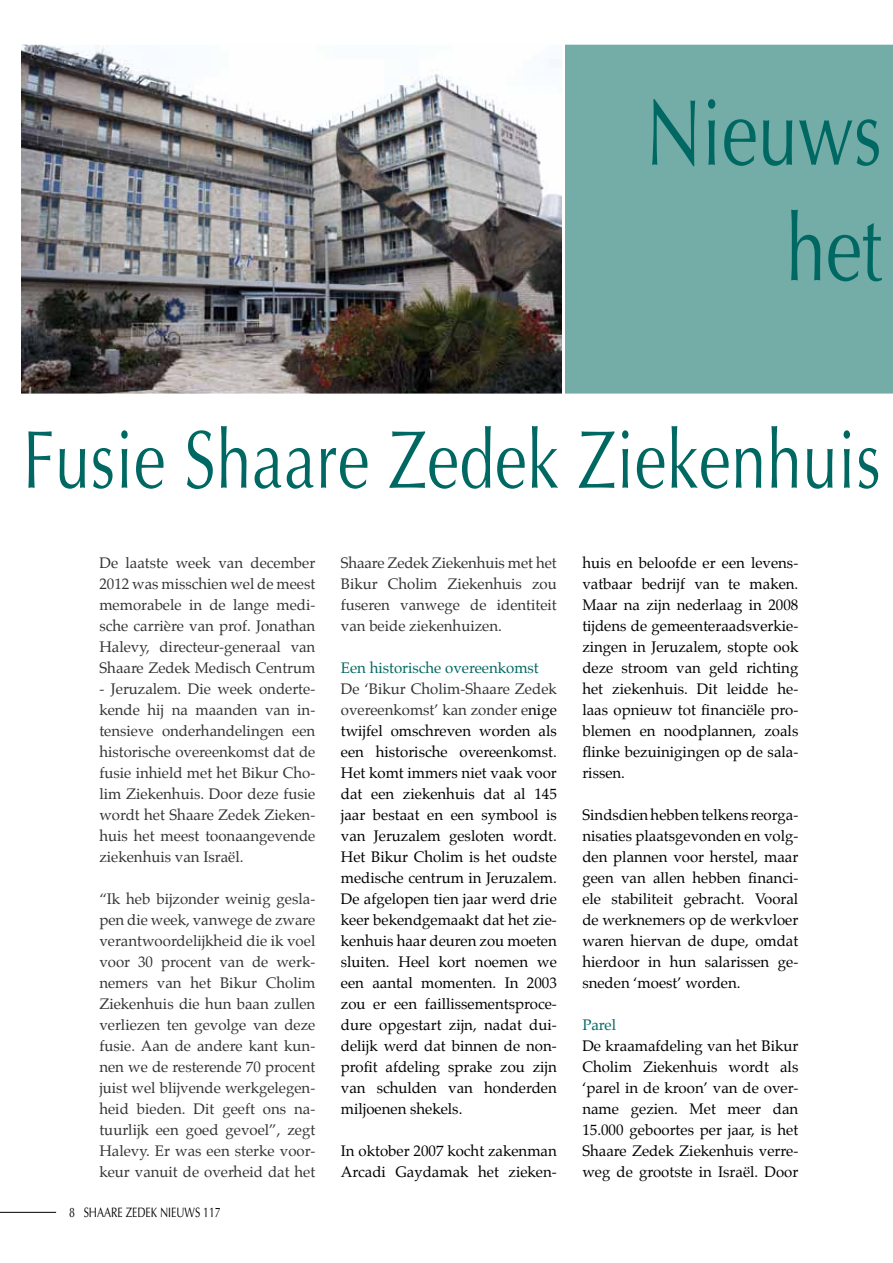
<style>
.page{position:relative;width:893px;height:1263px;background:#fff}
.page>*{position:absolute;margin:0;border:0;box-sizing:border-box;transform-origin:0 0}
.t1{font:93.6px/115.5px "Optima";color:#006862;text-align:right;scale:.77 1}
.t2{font:81.9px "Optima";letter-spacing:.01em;color:#006862;scale:.77 1}
.t3{font:15px/21px "Palatino";color:#000;text-align:justify}
.t4{font:15px/21px "Palatino";color:#333;text-align:justify}
.t5{font:15px "Palatino";color:#006862}
.t6{font:13.65px "Optima";color:#000;scale:.77 1}
.s1{color:#333}
</style>
<div class="page">
<hr style="left:0;top:1212px;width:56px;height:1px;background:#000">
<div style="left:21px;top:43px;width:872px;height:352px;background:#74aca8"></div>
<img style="left:21px;top:45px;width:541px;height:349px">
<hr style="left:562px;top:30px;width:3px;height:365px;background:#fff">
<hr style="left:0;top:394px;width:893px;height:3px;background:#fff">
<hr style="left:0;top:42px;width:893px;height:3px;background:#fff">
<h1 class="t1" style="left:646px;top:76px;width:308px">Nieuws het</h1>
<h2 class="t2" style="left:23px;top:412px;width:1116px">Fusie Shaare Zedek Ziekenhuis</h2>
<p class="t4" style="left:99px;top:552px;width:217px">De laatste week van december 2012 was misschien wel de meest memorabele in de lange medi&shy;sche carrière van prof. Jonathan Halevy, directeur-generaal van Shaare Zedek Medisch Centrum</p>
<p class="t4" style="left:99px;top:678px;width:217px">- Jeruzalem. Die week onderte&shy;kende hij na maanden van in&shy;tensieve onderhandelingen een historische overeenkomst dat de fusie inhield met het Bikur Cho&shy;lim Ziekenhuis. Door deze fusie wordt het Shaare Zedek Zieken&shy;huis het meest toonaangevende ziekenhuis van Israël.</p>
<p class="t4" style="left:99px;top:888px;width:217px">“Ik heb bijzonder weinig gesla&shy;pen die week, vanwege de zware verantwoordelijkheid die ik voel voor 30 procent van de werk&shy;nemers van het Bikur Cholim Ziekenhuis die hun baan zullen verliezen ten gevolge van deze fusie. Aan de andere kant kun&shy;nen we de resterende 70 procent juist wel blijvende werkgelegen&shy;heid bieden. Dit geeft ons na&shy;tuurlijk een goed gevoel”, zegt Halevy. Er was een sterke voor&shy;keur vanuit de overheid dat het</p>
<p class="t6" style="left:69px;top:1205px;width:199px">8 SHAARE ZEDEK NIEUWS 117</p>
<p class="t4" style="left:341px;top:552px;width:217px">Shaare Zedek Ziekenhuis met het Bikur Cholim Ziekenhuis zou fuseren vanwege de identiteit van beide ziekenhuizen.</p>
<p class="t5" style="left:341px;top:655px;width:199px">Een historische overeenkomst</p>
<p class="t3" style="left:341px;top:678px;width:217px"><span class="s1">De ‘Bikur Cholim-Shaare Zedek overeenkomst’ kan zonder e</span>nige twijfel omschreven worden als een historische overeenkomst.<br>Het komt immers niet vaak voor dat een ziekenhuis dat al 145 jaar bestaat en een symbool is van Jeruzalem gesloten wordt.<br>Het Bikur Cholim is het oudste medische centrum in Jeruzalem.<br>De afgelopen tien jaar werd drie keer bekendgemaakt dat het zie&shy;kenhuis haar deuren zou moeten sluiten. Heel kort noemen we een aantal momenten. In 2003 zou er een faillissementsproce&shy;dure opgestart zijn, nadat dui&shy;delijk werd dat binnen de non&shy;profit afdeling sprake zou zijn van schulden van honderden miljoenen shekels.</p>
<p class="t3" style="left:341px;top:1140px;width:217px">In oktober 2007 kocht zakenman<br>Arcadi Gaydamak het zieken-</p>
<p class="t3" style="left:582px;top:552px;width:217px">huis en beloofde er een levens&shy;vatbaar bedrijf van te maken.<br>Maar na zijn nederlaag in 2008 tijdens de gemeenteraadsverkie&shy;zingen in Jeruzalem, stopte ook deze stroom van geld richting het ziekenhuis. Dit leidde he&shy;laas opnieuw tot financiële pro&shy;blemen en noodplannen, zoals flinke bezuinigingen op de sala&shy;rissen.</p>
<p class="t3" style="left:582px;top:804px;width:217px">Sindsdien hebben telkens reorga&shy;nisaties plaatsgevonden en volg&shy;den plannen voor herstel, maar geen van allen hebben financi&shy;ële stabiliteit gebracht. Vooral de werknemers op de werkvloer waren hiervan de dupe, omdat hierdoor in hun salarissen ge&shy;sneden ‘moest’ worden.</p>
<p class="t5" style="left:582px;top:1012px;width:35px">Parel</p>
<p class="t3" style="left:582px;top:1035px;width:217px">De kraamafdeling van het Bikur Cholim Ziekenhuis wordt als ‘parel in de kroon’ van de over&shy;name gezien. Met meer dan 15.000 geboortes per jaar, is het Shaare Zedek Ziekenhuis verre&shy;weg de grootste in Israël. Door</p>
</div>
